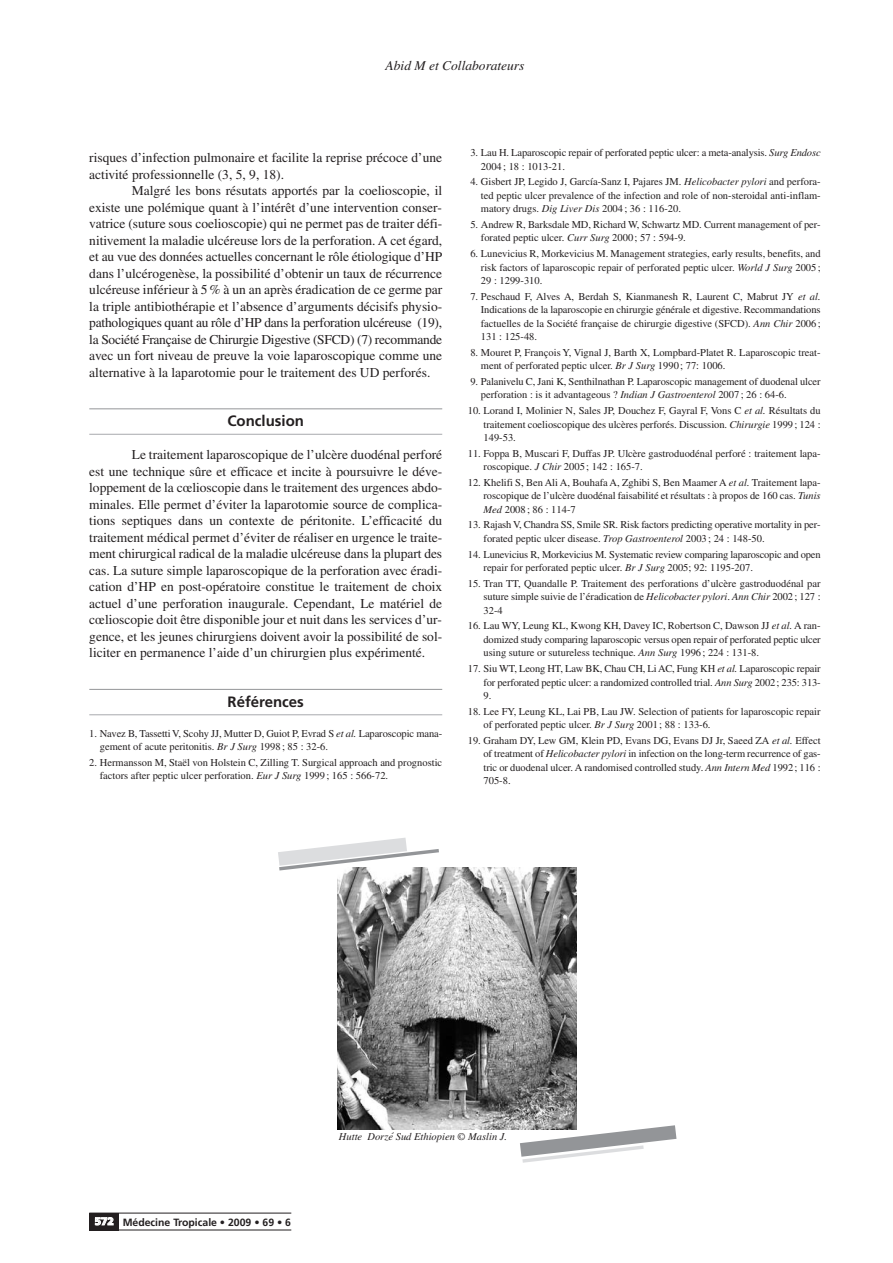
<style>
.page{position:relative;width:893px;height:1263px;background:#fff}
.page>*{position:absolute;margin:0;border:0;box-sizing:border-box;transform-origin:0 0}
.t1{font:700 15px "Frutiger";color:#231f20}
.t2{font:13.5px/16.5px "Times";color:#231f20;text-align:justify}
.t3{font:italic 13.5px "Times";color:#231f20}
.t4{font:10.5px/13.5px "Times";color:#231f20}
.t5{font:italic 10.5px "Times";color:#231f20}
.t6{font:700 10.5px "Frutiger";color:#231f20}
.s1{font-style:italic}
.s2{font-weight:900;color:#fff}
.s3{font-family:"Koz Min Pro";font-weight:500}
</style>
<div class="page">
<hr style="left:89px;top:1213px;width:202px;height:1px;background:#231f20">
<hr style="left:89px;top:1229px;width:202px;height:1px;background:#231f20">
<div style="left:89px;top:1213px;width:30px;height:17px;background:#231f20"></div>
<hr style="left:89px;top:408px;width:353px;height:1px;background:#939598">
<hr style="left:89px;top:434px;width:353px;height:1px;background:#a8a9ad">
<hr style="left:89px;top:689px;width:353px;height:1px;background:#939598">
<hr style="left:89px;top:714px;width:353px;height:1px;background:#a8a9ad">
<svg style="left:520px;top:1125px;width:156px;height:38px"></svg>
<svg style="left:278px;top:838px;width:161px;height:32px"></svg>
<img style="left:338px;top:867px;width:238px;height:262px">
<p class="t3" style="left:386px;top:61px;width:140px">Abid M et Collaborateurs</p>
<p class="t2" style="left:89px;top:151px;width:354px">risques d’infection pulmonaire et facilite la reprise précoce d’une activité professionnelle (3, 5, 9, 18).</p>
<p class="t2" style="left:89px;top:184px;width:354px;text-indent:43px">Malgré les bons résutats apportés par la coelioscopie, il existe une polémique quant à l’intérêt d’une intervention conser&shy;vatrice (suture sous coelioscopie) qui ne permet pas de traiter défi&shy;nitivement la maladie ulcéreuse lors de la perforation. A cet égard, et au vue des données actuelles concernant le rôle étiologique d’HP dans l’ulcérogenèse, la possibilité d’obtenir un taux de récurrence ulcéreuse inférieur à 5% à un an après éradication de ce germe par la triple antibiothérapie et l’absence d’arguments décisifs physio&shy;pathologiques quant au rôle d’HP dans la perforation ulcéreuse (19), la Société Française de Chirurgie Digestive (SFCD) (7) recommande avec un fort niveau de preuve la voie laparoscopique comme une alternative à la laparotomie pour le traitement des UD perforés.</p>
<h1 class="t1" style="left:227px;top:415px;width:78px">Conclusion</h1>
<p class="t2" style="left:89px;top:448px;width:354px;text-indent:43px">Le traitement laparoscopique de l’ulcère duodénal perforé est une technique sûre et efficace et incite à poursuivre le déve&shy;loppement de la cœlioscopie dans le traitement des urgences abdo&shy;minales. Elle permet d’éviter la laparotomie source de complica&shy;tions septiques dans un contexte de péritonite. L’efficacité du traitement médical permet d’éviter de réaliser en urgence le traite&shy;ment chirurgical radical de la maladie ulcéreuse dans la plupart des cas. La suture simple laparoscopique de la perforation avec éradi&shy;cation d’HP en post-opératoire constitue le traitement de choix actuel d’une perforation inaugurale. Cependant, Le matériel de cœlioscopie doit être disponible jour et nuit dans les services d’ur&shy;gence, et les jeunes chirurgiens doivent avoir la possibilité de sol&shy;liciter en permanence l’aide d’un chirurgien plus expérimenté.</p>
<h1 class="t1" style="left:228px;top:695px;width:78px">Références</h1>
<p class="t4" style="left:100px;top:727px;width:344px;text-indent:-10px">1. Navez B, Tassetti V, Scohy JJ, Mutter D, Guiot P, Evrad S <span class="s1">et al.</span> Laparoscopic mana&shy;gement of acute peritonitis. <span class="s1">Br J Surg</span> 1998; 85 : 32-6.</p>
<p class="t4" style="left:100px;top:757px;width:344px;text-indent:-10px">2. Hermansson M, Staël von Holstein C, Zilling T. Surgical approach and prognostic factors after peptic ulcer perforation. <span class="s1">Eur J Surg</span> 1999; 165 : 566-72.</p>
<p class="t4" style="left:481px;top:147px;width:341px;text-indent:-11px">3. Lau H. Laparoscopic repair of perforated peptic ulcer: a meta-analysis. <span class="s1">Surg Endosc<br></span>2004 ; 18 : 1013-21.</p>
<p class="t4" style="left:481px;top:176px;width:341px;text-align:justify;text-indent:-11px">4. Gisbert JP, Legido J, García-Sanz I, Pajares JM. <span class="s1">Helicobacter pylori</span> and perfora&shy;ted peptic ulcer prevalence of the infection and role of non-steroidal anti-inflam&shy;matory drugs. <span class="s1">Dig Liver Dis</span> 2004 ; 36 : 116-20.</p>
<p class="t4" style="left:481px;top:219px;width:341px;text-indent:-11px">5. Andrew R, Barksdale MD, Richard W, Schwartz MD. Current management of per&shy;forated peptic ulcer. <span class="s1">Curr Surg</span> 2000; 57 : 594-9.</p>
<p class="t4" style="left:481px;top:248px;width:341px;text-align:justify;text-indent:-11px">6. Lunevicius R, Morkevicius M. Management strategies, early results, benefits, and risk factors of laparoscopic repair of perforated peptic ulcer. <span class="s1">World J Surg</span> 2005; 29 : 1299-310.</p>
<p class="t4" style="left:481px;top:290px;width:341px;text-align:justify;text-indent:-10px">7. Peschaud F, Alves A, Berdah S, Kianmanesh R, Laurent C, Mabrut JY <span class="s1">et al.<br></span>Indications de la laparoscopie en chirurgie générale et digestive. Recommandations factuelles de la Société française de chirurgie digestive (SFCD). <span class="s1">Ann Chir</span> 2006; 131 : 125-48.</p>
<p class="t4" style="left:481px;top:347px;width:341px;text-indent:-10px">8. Mouret P, François Y, Vignal J, Barth X, Lompbard-Platet R. Laparoscopic treat&shy;ment of perforated peptic ulcer. <span class="s1">Br J Surg</span> 1990 ; 77: 1006.</p>
<p class="t4" style="left:481px;top:376px;width:341px;text-indent:-10px">9. Palanivelu C, Jani K, Senthilnathan P. Laparoscopic management of duodenal ulcer perforation : is it advantageous ? <span class="s1">Indian J Gastroenterol</span> 2007 ; 26 : 64-6.</p>
<p class="t4" style="left:483px;top:405px;width:339px;text-align:justify;text-indent:-16px">10. Lorand I, Molinier N, Sales JP, Douchez F, Gayral F, Vons C <span class="s1">et al.</span> Résultats du traitement coelioscopique des ulcères perforés. Discussion. <span class="s1">Chirurgie</span> 1999; 124 :<br>149-53.</p>
<p class="t4" style="left:483px;top:447px;width:339px;text-indent:-16px">11. Foppa B, Muscari F, Duffas JP. Ulcère gastroduodénal perforé : traitement lapa&shy;roscopique. <span class="s1">J Chir</span> 2005 ; 142 : 165-7.</p>
<p class="t4" style="left:483px;top:477px;width:339px;text-align:justify;text-indent:-16px">12. Khelifi S, Ben Ali A, Bouhafa A, Zghibi S, Ben Maamer A <span class="s1">et al.</span> Traitement lapa&shy;roscopique de l’ulcère duodénal faisabilité et résultats : à propos de 160 cas. <span class="s1">Tunis Med</span> 2008 ; 86 : 114-7</p>
<p class="t4" style="left:483px;top:519px;width:338px;text-indent:-16px">13. Rajash V, Chandra SS, Smile SR. Risk factors predicting operative mortality in per&shy;forated peptic ulcer disease. <span class="s1">Trop Gastroenterol</span> 2003 ; 24 : 148-50.</p>
<p class="t4" style="left:483px;top:548px;width:339px;text-indent:-16px">14. Lunevicius R, Morkevicius M. Systematic review comparing laparoscopic and open repair for perforated peptic ulcer. <span class="s1">Br J Surg</span> 2005; 92: 1195-207.</p>
<p class="t4" style="left:483px;top:577px;width:339px;text-align:justify;text-indent:-16px">15. Tran TT, Quandalle P. Traitement des perforations d’ulcère gastroduodénal par suture simple suivie de l’éradication de <span class="s1">Helicobacter pylori</span>. <span class="s1">Ann Chir</span> 2002; 127 :<br>32-4</p>
<p class="t4" style="left:483px;top:620px;width:339px;text-align:justify;text-indent:-16px">16. Lau WY, Leung KL, Kwong KH, Davey IC, Robertson C, Dawson JJ <span class="s1">et al.</span> A ran&shy;domized study comparing laparoscopic versus open repair of perforated peptic ulcer using suture or sutureless technique. <span class="s1">Ann Surg</span> 1996 ; 224 : 131-8.</p>
<p class="t4" style="left:483px;top:663px;width:339px;text-align:justify;text-indent:-16px">17. Siu WT, Leong HT, Law BK, Chau CH, Li AC, Fung KH <span class="s1">et al.</span> Laparoscopic repair for perforated peptic ulcer: a randomized controlled trial. <span class="s1">Ann Surg</span> 2002; 235: 313- 9.</p>
<p class="t4" style="left:483px;top:705px;width:339px;text-indent:-16px">18. Lee FY, Leung KL, Lai PB, Lau JW. Selection of patients for laparoscopic repair of perforated peptic ulcer. <span class="s1">Br J Surg</span> 2001 ; 88 : 133-6.</p>
<p class="t4" style="left:483px;top:734px;width:339px;text-align:justify;text-indent:-16px">19. Graham DY, Lew GM, Klein PD, Evans DG, Evans DJ Jr, Saeed ZA <span class="s1">et al.</span> Effect of treatment of <span class="s1">Helicobacter pylori</span> in infection on the long-term recurrence of gas&shy;tric or duodenal ulcer. A randomised controlled study. <span class="s1">Ann Intern Med</span> 1992; 116 :<br>705-8.</p>
<p class="t6" style="left:95px;top:1218px;width:198px"><span class="s2">572</span> Médecine Tropicale • 2009 • 69 • 6</p>
<p class="t5" style="left:339px;top:1133px;width:170px">Hutte Dorze<span class="s3">́</span>Sud Ethiopien © Maslin J.</p>
</div>
